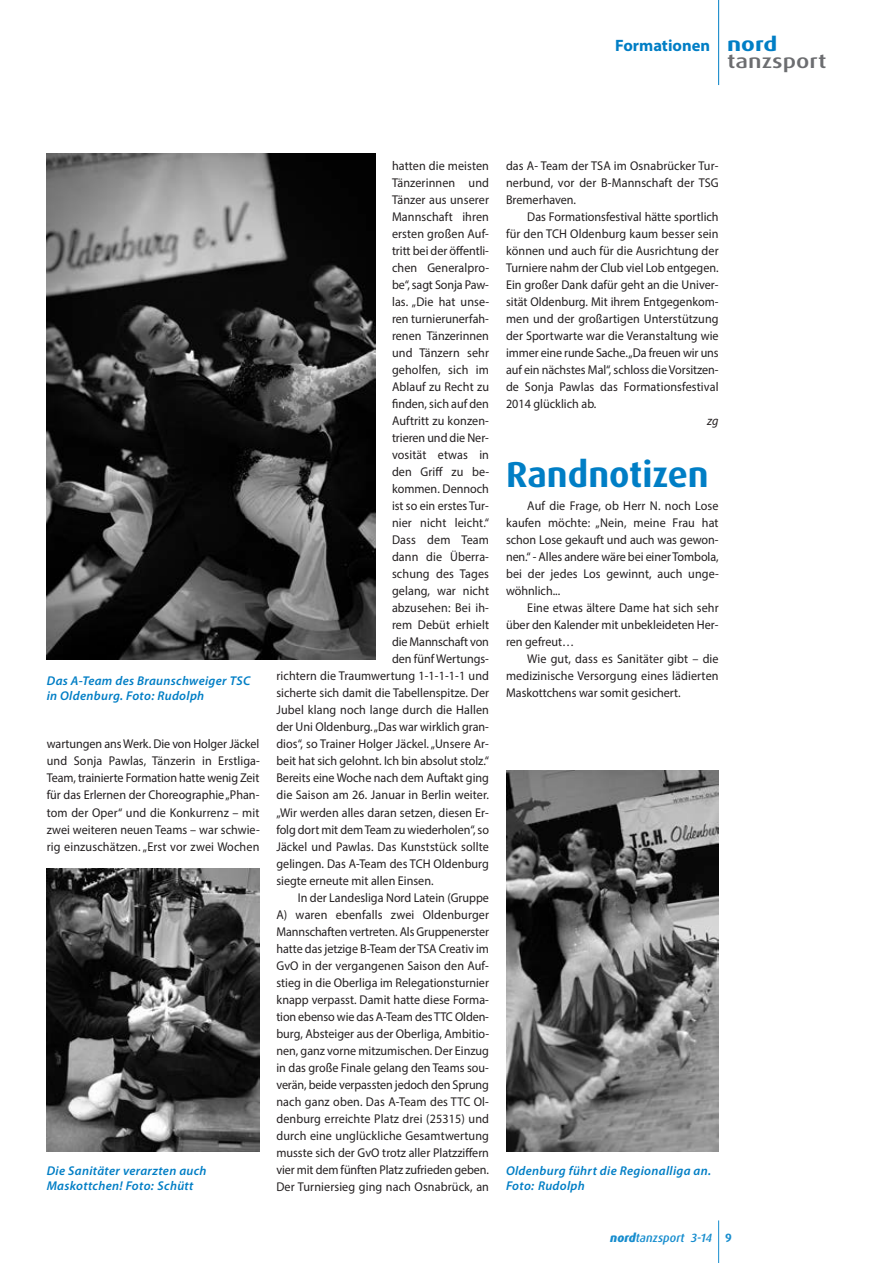
<style>
.page{position:relative;width:893px;height:1263px;background:#fff}
.page>*{position:absolute;margin:0;border:0;box-sizing:border-box;transform-origin:0 0}
.t1{font:700 36px "Dax OT";color:#007ec5}
.t2{font:500 19.5px "Dax OT";color:#6c6d70;scale:1.25 1}
.t3{font:700 19.5px "Dax OT";color:#007ec5;scale:1.25 1}
.t4{font:700 16.5px "Myriad Pro";color:#007ec5}
.t5{font:12.75px/17px "Myriad Pro";color:#231f20;text-align:justify;scale:.95 1}
.t6{font:italic 600 12.75px/14.9px "Myriad Pro";letter-spacing:.025em;color:#007ec5}
.t7{font:italic 12.75px "Myriad Pro";color:#231f20;scale:.95 1}
.t8{font:italic 500 12px "Dax OT";color:#178dce}
.s1{font-weight:800}
.s2{font-weight:700;font-style:normal}
</style>
<div class="page">
<hr style="left:718px;top:1220px;width:1px;height:43px;background:#178dce">
<hr style="left:718px;top:0;width:1px;height:85px;background:#007ec5">
<img style="left:47px;top:868px;width:212px;height:283px">
<img style="left:506px;top:771px;width:213px;height:380px">
<img style="left:47px;top:153px;width:328px;height:507px">
<p class="t4" style="left:615px;top:39px;width:96px">Formationen</p>
<h2 class="t3" style="left:727px;top:36px;width:42px">nord</h2>
<h2 class="t2" style="left:727px;top:49px;width:81px">tanzsport</h2>
<p class="t5" style="left:506px;top:158px;width:225px">das A- Team der TSA im Osnabrücker Tur&shy;nerbund, vor der B-Mannschaft der TSG Bremerhaven.</p>
<p class="t5" style="left:506px;top:209px;width:225px;text-indent:21px">Das Formationsfestival hätte sportlich für den TCH Oldenburg kaum besser sein können und auch für die Ausrichtung der Turniere nahm der Club viel Lob entgegen.<br>Ein großer Dank dafür geht an die Univer&shy;sität Oldenburg. Mit ihrem Entgegenkom&shy;men und der großartigen Unterstützung der Sportwarte war die Veranstaltung wie immer eine runde Sache. „Da freuen wir uns auf ein nächstes Mal“, schloss die Vorsitzen&shy;de Sonja Pawlas das Formationsfestival 2014 glücklich ab.</p>
<p class="t7" style="left:707px;top:416px;width:13px">zg</p>
<h1 class="t1" style="left:506px;top:459px;width:204px">Randnotizen</h1>
<p class="t5" style="left:506px;top:499px;width:226px;text-indent:21px">Auf die Frage, ob Herr N. noch Lose kaufen möchte: „Nein, meine Frau hat schon Lose gekauft und auch was gewon&shy;nen.“ - Alles andere wäre bei einer Tombola, bei der jedes Los gewinnt, auch unge&shy;wöhnlich...</p>
<p class="t5" style="left:506px;top:601px;width:225px;text-indent:21px">Eine etwas ältere Dame hat sich sehr über den Kalender mit unbekleideten Her&shy;ren gefreut…</p>
<p class="t5" style="left:506px;top:652px;width:225px;text-indent:21px">Wie gut, dass es Sanitäter gibt – die medizinische Versorgung eines lädierten Maskottchens war somit gesichert.</p>
<p class="t5" style="left:392px;top:158px;width:104px">hatten die meisten</p>
<p class="t5" style="left:392px;top:175px;width:104px">Tänzerinnen und</p>
<p class="t5" style="left:392px;top:192px;width:104px">Tänzer aus unserer</p>
<p class="t5" style="left:392px;top:209px;width:104px">Mannschaft ihren</p>
<p class="t5" style="left:392px;top:226px;width:104px">ersten großen Auf-</p>
<p class="t5" style="left:392px;top:243px;width:104px">tritt bei der öffentli-</p>
<p class="t5" style="left:392px;top:260px;width:104px">chen Generalpro-</p>
<p class="t5" style="left:392px;top:277px;width:103px">be“, sagt Sonja Paw-</p>
<p class="t5" style="left:392px;top:294px;width:104px">las. „Die hat unse-</p>
<p class="t5" style="left:392px;top:311px;width:104px">ren turnierunerfah-</p>
<p class="t5" style="left:392px;top:328px;width:104px">renen Tänzerinnen</p>
<p class="t5" style="left:392px;top:346px;width:104px">und Tänzern sehr</p>
<p class="t5" style="left:392px;top:363px;width:104px">geholfen, sich im</p>
<p class="t5" style="left:392px;top:380px;width:104px">Ablauf zu Recht zu</p>
<p class="t5" style="left:392px;top:397px;width:104px">finden, sich auf den</p>
<p class="t5" style="left:392px;top:414px;width:104px">Auftritt zu konzen-</p>
<p class="t5" style="left:392px;top:431px;width:104px">trieren und die Ner-</p>
<p class="t5" style="left:392px;top:448px;width:104px">vosität etwas in</p>
<p class="t5" style="left:392px;top:465px;width:104px">den Griff zu be-</p>
<p class="t5" style="left:392px;top:482px;width:104px">kommen. Dennoch</p>
<p class="t5" style="left:392px;top:499px;width:103px">ist so ein erstes Tur-</p>
<p class="t5" style="left:392px;top:516px;width:104px">nier nicht leicht.“</p>
<p class="t5" style="left:392px;top:533px;width:104px">Dass dem Team</p>
<p class="t5" style="left:392px;top:550px;width:104px">dann die Überra-</p>
<p class="t5" style="left:392px;top:567px;width:104px">schung des Tages</p>
<p class="t5" style="left:392px;top:584px;width:104px">gelang, war nicht</p>
<p class="t5" style="left:392px;top:601px;width:104px">abzusehen: Bei ih-</p>
<p class="t5" style="left:392px;top:618px;width:104px">rem Debüt erhielt</p>
<p class="t5" style="left:392px;top:635px;width:104px">die Mannschaft von</p>
<p class="t5" style="left:392px;top:652px;width:104px">den fünf Wertungs-</p>
<p class="t5" style="left:276px;top:669px;width:225px">richtern die Traumwertung 1-1-1-1-1 und</p>
<p class="t5" style="left:276px;top:686px;width:225px">sicherte sich damit die Tabellenspitze. Der</p>
<p class="t5" style="left:276px;top:703px;width:225px">Jubel klang noch lange durch die Hallen</p>
<p class="t5" style="left:276px;top:720px;width:225px">der Uni Oldenburg. „Das war wirklich gran-</p>
<p class="t5" style="left:276px;top:737px;width:225px">dios“, so Trainer Holger Jäckel. „Unsere Ar-</p>
<p class="t5" style="left:276px;top:754px;width:225px">beit hat sich gelohnt. Ich bin absolut stolz.“</p>
<p class="t5" style="left:276px;top:771px;width:225px">Bereits eine Woche nach dem Auftakt ging</p>
<p class="t5" style="left:276px;top:788px;width:225px">die Saison am 26. Januar in Berlin weiter.</p>
<p class="t5" style="left:276px;top:805px;width:225px">„Wir werden alles daran setzen, diesen Er-</p>
<p class="t5" style="left:276px;top:822px;width:225px">folg dort mit dem Team zu wiederholen“, so</p>
<p class="t5" style="left:276px;top:839px;width:225px">Jäckel und Pawlas. Das Kunststück sollte</p>
<p class="t5" style="left:276px;top:856px;width:225px">gelingen. Das A-Team des TCH Oldenburg</p>
<p class="t5" style="left:276px;top:873px;width:167px">siegte erneute mit allen Einsen.</p>
<p class="t5" style="left:298px;top:890px;width:203px">In der Landesliga Nord Latein (Gruppe</p>
<p class="t5" style="left:276px;top:907px;width:225px">A) waren ebenfalls zwei Oldenburger</p>
<p class="t5" style="left:276px;top:924px;width:225px">Mannschaften vertreten. Als Gruppenerster</p>
<p class="t5" style="left:276px;top:941px;width:225px">hatte das jetzige B-Team der TSA Creativ im</p>
<p class="t5" style="left:276px;top:958px;width:225px">GvO in der vergangenen Saison den Auf-</p>
<p class="t5" style="left:276px;top:975px;width:225px">stieg in die Oberliga im Relegationsturnier</p>
<p class="t5" style="left:276px;top:992px;width:225px">knapp verpasst. Damit hatte diese Forma-</p>
<p class="t5" style="left:276px;top:1009px;width:225px">tion ebenso wie das A-Team des TTC Olden-</p>
<p class="t5" style="left:276px;top:1026px;width:225px">burg, Absteiger aus der Oberliga, Ambitio-</p>
<p class="t5" style="left:276px;top:1043px;width:225px">nen, ganz vorne mitzumischen. Der Einzug</p>
<p class="t5" style="left:276px;top:1060px;width:225px">in das große Finale gelang den Teams sou-</p>
<p class="t5" style="left:276px;top:1077px;width:225px">verän, beide verpassten jedoch den Sprung</p>
<p class="t5" style="left:276px;top:1094px;width:225px">nach ganz oben. Das A-Team des TTC Ol-</p>
<p class="t5" style="left:276px;top:1111px;width:225px">denburg erreichte Platz drei (25315) und</p>
<p class="t5" style="left:276px;top:1128px;width:225px">durch eine unglückliche Gesamtwertung</p>
<p class="t5" style="left:276px;top:1145px;width:225px">musste sich der GvO trotz aller Platzziffern</p>
<p class="t5" style="left:276px;top:1162px;width:225px">vier mit dem fünften Platz zufrieden geben.</p>
<p class="t5" style="left:276px;top:1179px;width:225px">Der Turniersieg ging nach Osnabrück, an</p>
<p class="t6" style="left:47px;top:674px;width:205px">Das A-Team des Braunschweiger TSC in Oldenburg. Foto: Rudolph</p>
<p class="t5" style="left:47px;top:737px;width:226px">wartungen ans Werk. Die von Holger Jäckel und Sonja Pawlas, Tänzerin in Erstliga-Team, trainierte Formation hatte wenig Zeit für das Erlernen der Choreographie „Phan&shy;tom der Oper“ und die Konkurrenz – mit zwei weiteren neuen Teams – war schwie&shy;rig einzuschätzen. „Erst vor zwei Wochen</p>
<p class="t6" style="left:47px;top:1164px;width:161px">Die Sanitäter verarzten auch<br>Maskottchen! Foto: Schütt</p>
<p class="t6" style="left:506px;top:1164px;width:207px">Oldenburg führt die Regionalliga an.<br>Foto: Rudolph</p>
<p class="t8" style="left:610px;top:1230px;width:123px"><span class="s1">nord</span>tanzsport 3-14 <span class="s2">9</span></p>
</div>
